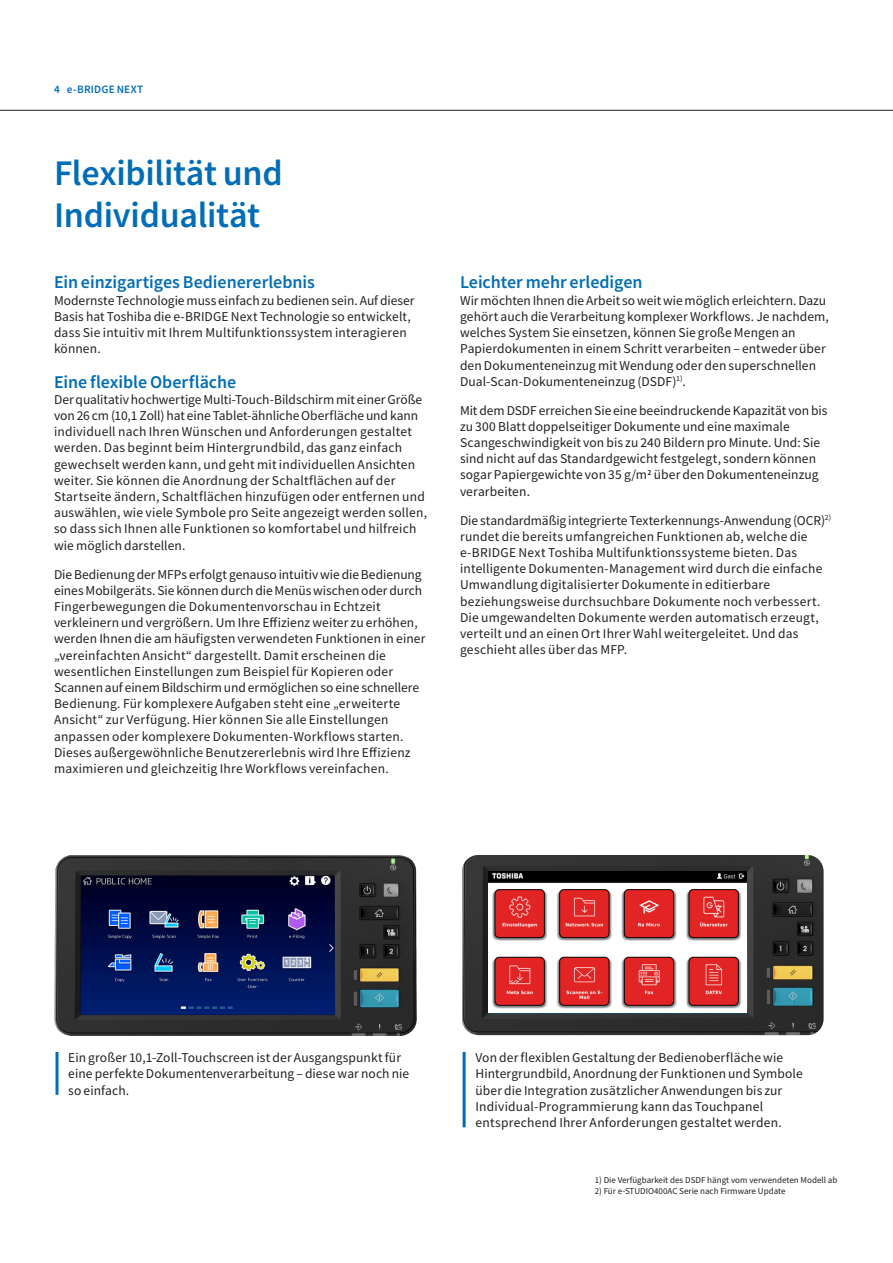
<style>
.page{position:relative;width:893px;height:1263px;background:#fff}
.page>*{position:absolute;margin:0;border:0;box-sizing:border-box;transform-origin:0 0}
.Headline_24pt{font:500 36px "Toshiba Sans";letter-spacing:-.01em;color:#006db7}
.Subheadline_12pt{font:500 18px "Toshiba Sans";letter-spacing:-.005em;color:#006db7}
.Continuous_text_9pt{font:13.5px/16.2px "Toshiba Sans";letter-spacing:.01em;color:#231f20}
.Foot_note_7pt{font:13.5px/16.2px "Toshiba Sans";letter-spacing:.01em;color:#231f20}
.Page_title_7_5pt{font:500 11.25px "Toshiba Sans";letter-spacing:.02em;color:#006db7}
.t1{font:9px "Toshiba Sans";color:#231f20}
</style>
<div class="page">
<hr style="left:0;top:110px;width:893px;height:1px;background:#231f20">
<hr style="left:56px;top:1052px;width:2px;height:43px;background:#006db7">
<img style="left:462px;top:855px;width:361px;height:180px">
<hr style="left:463px;top:1052px;width:3px;height:75px;background:#006db7">
<img style="left:54px;top:855px;width:363px;height:180px">
<img style="left:488px;top:888px;width:259px;height:125px">
<img style="left:488px;top:872px;width:259px;height:16px">
<p class="Page_title_7_5pt" style="left:54px;top:82px;width:91px">4 e-BRIDGE NEXT</p>
<p class="Headline_24pt" style="left:54px;top:150px;width:230px">Flexibilität und</p>
<p class="Headline_24pt" style="left:54px;top:192px;width:208px">Individualität</p>
<p class="Subheadline_12pt" style="left:54px;top:271px;width:262px">Ein einzigartiges Bedienererlebnis</p>
<p class="Continuous_text_9pt" style="left:54px;top:292px;width:362px">Modernste Technologie muss einfach zu bedienen sein. Auf dieser Basis hat Toshiba die e-BRIDGE Next Technologie so entwickelt, dass Sie intuitiv mit Ihrem Multifunktionssystem interagieren können.</p>
<p class="Subheadline_12pt" style="left:54px;top:370px;width:184px">Eine flexible Oberfläche</p>
<p class="Continuous_text_9pt" style="left:54px;top:391px;width:375px">Der qualitativ hochwertige Multi-Touch-Bildschirm mit einer Größe von 26 cm (10,1 Zoll) hat eine Tablet-ähnliche Oberfläche und kann individuell nach Ihren Wünschen und Anforderungen gestaltet werden. Das beginnt beim Hintergrundbild, das ganz einfach gewechselt werden kann, und geht mit individuellen Ansichten weiter. Sie können die Anordnung der Schaltflächen auf der Startseite ändern, Schaltflächen hinzufügen oder entfernen und auswählen, wie viele Symbole pro Seite angezeigt werden sollen, so dass sich Ihnen alle Funktionen so komfortabel und hilfreich wie möglich darstellen.</p>
<p class="Continuous_text_9pt" style="left:54px;top:566px;width:373px">Die Bedienung der MFPs erfolgt genauso intuitiv wie die Bedienung eines Mobilgeräts. Sie können durch die Menüs wischen oder durch Fingerbewegungen die Dokumentenvorschau in Echtzeit verkleinern und vergrößern. Um Ihre Effizienz weiter zu erhöhen, werden Ihnen die am häufigsten verwendeten Funktionen in einer „vereinfachten Ansicht“ dargestellt. Damit erscheinen die wesentlichen Einstellungen zum Beispiel für Kopieren oder Scannen auf einem Bildschirm und ermöglichen so eine schnellere Bedienung. Für komplexere Aufgaben steht eine „erweiterte Ansicht“ zur Verfügung. Hier können Sie alle Einstellungen anpassen oder komplexere Dokumenten-Workflows starten.<br>Dieses außergewöhnliche Benutzererlebnis wird Ihre Effizienz maximieren und gleichzeitig Ihre Workflows vereinfachen.</p>
<p class="Subheadline_12pt" style="left:460px;top:271px;width:184px">Leichter mehr erledigen</p>
<p class="Continuous_text_9pt" style="left:460px;top:292px;width:370px">Wir möchten Ihnen die Arbeit so weit wie möglich erleichtern. Dazu gehört auch die Verarbeitung komplexer Workflows. Je nachdem, welches System Sie einsetzen, können Sie große Mengen an Papierdokumenten in einem Schritt verarbeiten – entweder über den Dokumenteneinzug mit Wendung oder den superschnellen Dual-Scan-Dokumenteneinzug (DSDF)<sup>1)</sup>.</p>
<p class="Continuous_text_9pt" style="left:460px;top:402px;width:369px">Mit dem DSDF erreichen Sie eine beeindruckende Kapazität von bis zu 300 Blatt doppelseitiger Dokumente und eine maximale Scangeschwindigkeit von bis zu 240 Bildern pro Minute. Und: Sie sind nicht auf das Standardgewicht festgelegt, sondern können sogar Papiergewichte von 35 g/m<sup>2</sup> über den Dokumenteneinzug verarbeiten.</p>
<p class="Continuous_text_9pt" style="left:460px;top:512px;width:373px">Die standardmäßig integrierte Texterkennungs-Anwendung (OCR)<sup>2) </sup>rundet die bereits umfangreichen Funktionen ab, welche die e-BRIDGE Next Toshiba Multifunktionssysteme bieten. Das intelligente Dokumenten-Management wird durch die einfache Umwandlung digitalisierter Dokumente in editierbare beziehungsweise durchsuchbare Dokumente noch verbessert.<br>Die umgewandelten Dokumente werden automatisch erzeugt, verteilt und an einen Ort Ihrer Wahl weitergeleitet. Und das geschieht alles über das MFP.</p>
<p class="Foot_note_7pt" style="left:68px;top:1049px;width:342px">Ein großer 10,1-Zoll-Touchscreen ist der Ausgangspunkt für eine perfekte Dokumentenverarbeitung – diese war noch nie so einfach.</p>
<p class="Foot_note_7pt" style="left:476px;top:1049px;width:329px">Von der flexiblen Gestaltung der Bedienoberfläche wie Hintergrundbild, Anordnung der Funktionen und Symbole über die Integration zusätzlicher Anwendungen bis zur Individual-Programmierung kann das Touchpanel entsprechend Ihrer Anforderungen gestaltet werden.</p>
<p class="t1" style="left:595px;top:1174px;width:244px">1) Die Verfügbarkeit des DSDF hängt vom verwendeten Modell ab</p>
<p class="t1" style="left:595px;top:1185px;width:192px">2) Für e-STUDIO400AC Serie nach Firmware Update</p>
</div>
